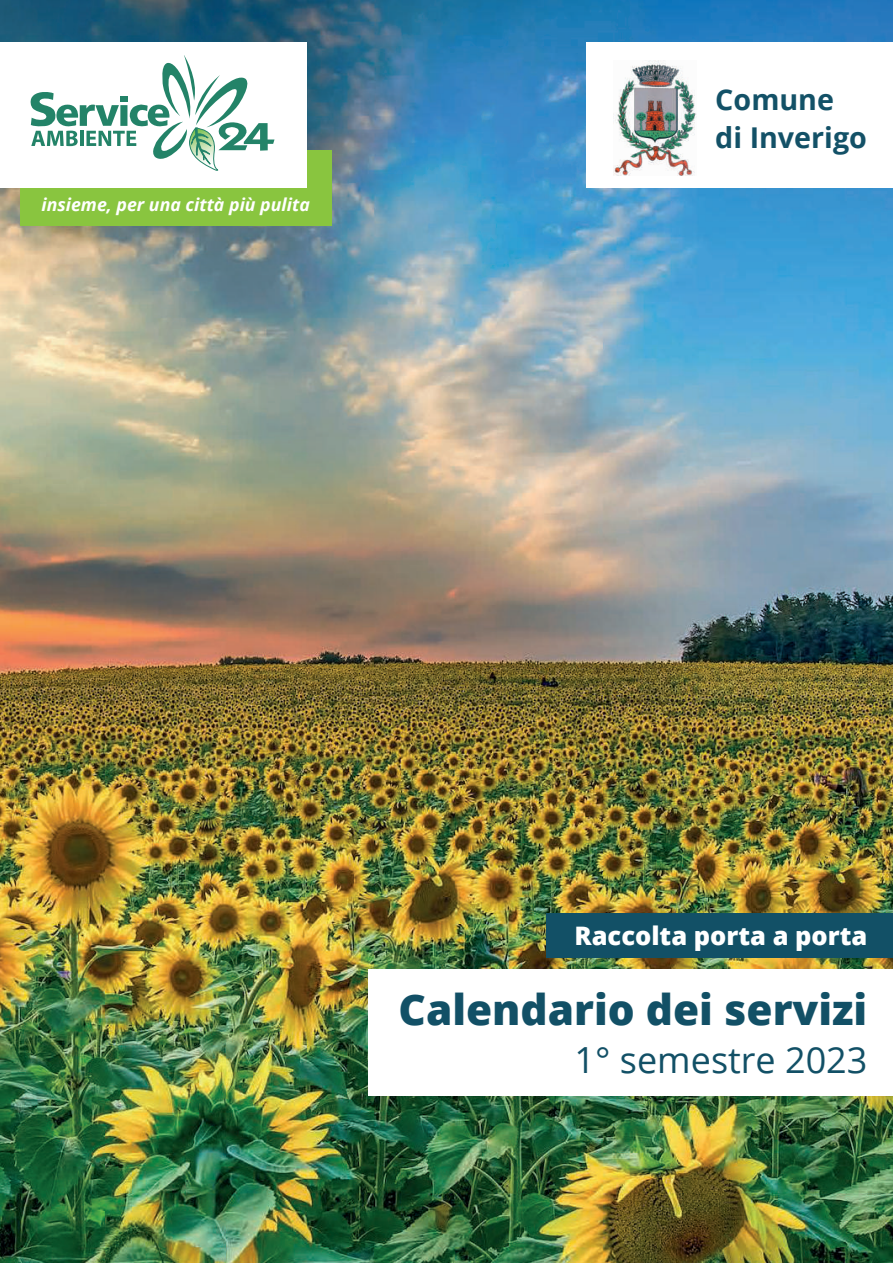
<style>
.page{position:relative;width:893px;height:1263px;background:#fff}
.page>*{position:absolute;margin:0;border:0;box-sizing:border-box;transform-origin:0 0}
.t1{font:800 42.3px "Open Sans";color:#125066}
.t2{font:36px "Open Sans";color:#125066}
.t3{font:700 28.65px/37.5px "Open Sans";color:#135167}
.t4{font:800 25.5px "Open Sans";color:#fff}
.t5{font:italic 700 17.7px "Open Sans";color:#fff}
</style>
<div class="page">
<img style="left:0;top:0;width:893px;height:1263px">
<div style="left:20px;top:150px;width:311px;height:76px;background:#89c53f"></div>
<div style="left:0;top:43px;width:307px;height:145px;background:#fff"></div>
<svg style="left:30px;top:55px;width:244px;height:116px"></svg>
<div style="left:586px;top:42px;width:307px;height:146px;background:#fff"></div>
<img style="left:614px;top:61px;width:83px;height:114px">
<div style="left:546px;top:913px;width:347px;height:45px;background:#125066"></div>
<div style="left:368px;top:969px;width:525px;height:126px;background:#fff"></div>
<p class="t5" style="left:41px;top:192px;width:270px">insieme, per una città più pulita</p>
<h3 class="t3" style="left:715px;top:80px;width:153px">Comune di Inverigo</h3>
<h3 class="t4" style="left:574px;top:917px;width:294px">Raccolta porta a porta</h3>
<h1 class="t1" style="left:398px;top:977px;width:470px">Calendario dei servizi</h1>
<h2 class="t2" style="left:575px;top:1035px;width:294px">1° semestre 2023</h2>
</div>
